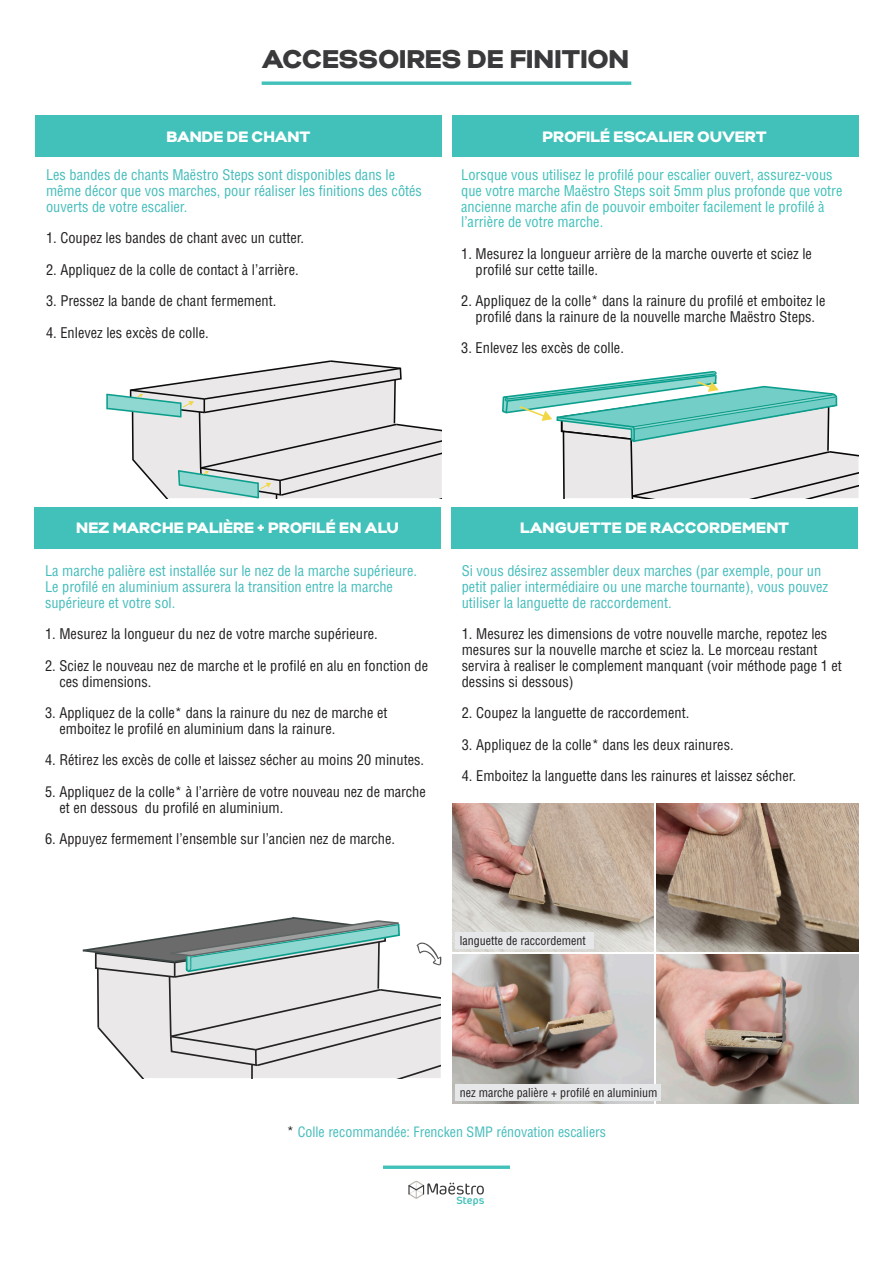
<style>
.page{position:relative;width:893px;height:1263px;background:#fff}
.page>*{position:absolute;margin:0;border:0;box-sizing:border-box;transform-origin:0 0}
.t1{font:25.5px "Gabriel Sans Black";letter-spacing:.02em;color:#3a3a3c}
.t2{font:15px "Gabriel Sans Black";letter-spacing:.01em;color:#fff}
.t3{font:condensed 14.4px/15.8px "Helvetica";color:#231f20}
.t4{font:condensed 14.4px/15.8px "Helvetica";color:#45bdbb}
.t5{font:condensed 14.4px/15.8px "Helvetica";color:#41c1ba}
.t6{font:condensed 13.95px "Helvetica";color:#45bdbb}
.t7{font:condensed 12px "Helvetica";color:#231f20}
.t8{font:700 12px "Aeroportal";color:#42c0b9}
.s1{font-size:14.4px;color:#231f20}
</style>
<div class="page">
<svg style="left:262px;top:81px;width:369px;height:4px"></svg>
<svg style="left:408px;top:1181px;width:76px;height:17px"></svg>
<svg style="left:383px;top:1165px;width:127px;height:4px"></svg>
<div style="left:36px;top:116px;width:406px;height:41px;background:#41c1ba"></div>
<div style="left:35px;top:507px;width:406px;height:41px;background:#41c1ba"></div>
<div style="left:452px;top:116px;width:406px;height:41px;background:#41c1ba"></div>
<div style="left:451px;top:507px;width:406px;height:41px;background:#41c1ba"></div>
<svg style="left:106px;top:360px;width:336px;height:139px"></svg>
<svg style="left:502px;top:370px;width:356px;height:128px"></svg>
<img style="left:452px;top:954px;width:201px;height:149px">
<img style="left:656px;top:954px;width:202px;height:149px">
<img style="left:452px;top:804px;width:202px;height:147px">
<img style="left:657px;top:804px;width:201px;height:148px">
<div style="left:455px;top:932px;width:138px;height:17px;background:#e6e7e9"></div>
<div style="left:455px;top:1084px;width:206px;height:16px;background:#e6e7e9"></div>
<svg style="left:82px;top:917px;width:359px;height:161px"></svg>
<p class="t1" style="left:263px;top:44px;width:368px">ACCESSOIRES DE FINITION</p>
<p class="t2" style="left:167px;top:127px;width:145px">BANDE DE CHANT</p>
<p class="t4" style="left:46px;top:167px;width:377px">Les bandes de chants Maëstro Steps sont disponibles dans le même décor que vos marches, pour réaliser les finitions des côtés ouverts de votre escalier.</p>
<p class="t3" style="left:46px;top:230px;width:260px">1. Coupez les bandes de chant avec un cutter.</p>
<p class="t3" style="left:46px;top:261px;width:254px">2. Appliquez de la colle de contact à l’arrière.</p>
<p class="t3" style="left:46px;top:293px;width:232px">3. Pressez la bande de chant fermement.</p>
<p class="t3" style="left:46px;top:324px;width:164px">4. Enlevez les excès de colle.</p>
<p class="t2" style="left:543px;top:127px;width:226px">PROFILÉ ESCALIER OUVERT</p>
<p class="t5" style="left:461px;top:167px;width:383px">Lorsque vous utilisez le profilé pour escalier ouvert, assurez-vous que votre marche Maëstro Steps soit 5mm plus profonde que votre ancienne marche afin de pouvoir emboiter facilement le profilé à l’arrière de votre marche.</p>
<p class="t3" style="left:476px;top:246px;width:338px;text-indent:-14px">1. Mesurez la longueur arrière de la marche ouverte et sciez le profilé sur cette taille.</p>
<p class="t3" style="left:461px;top:293px;width:366px;text-align:center">2. Appliquez de la colle* dans la rainure du profilé et emboitez le profilé dans la rainure de la nouvelle marche Maëstro Steps.</p>
<p class="t3" style="left:461px;top:340px;width:164px">3. Enlevez les excès de colle.</p>
<p class="t2" style="left:77px;top:519px;width:325px">NEZ MARCHE PALIÈRE + PROFILÉ EN ALU</p>
<p class="t4" style="left:45px;top:563px;width:374px">La marche palière est installée sur le nez de la marche supérieure.<br>Le profilé en aluminium assurera la transition entre la marche supérieure et votre sol.</p>
<p class="t3" style="left:45px;top:626px;width:334px">1. Mesurez la longueur du nez de votre marche supérieure.</p>
<p class="t3" style="left:59px;top:657px;width:370px;text-indent:-14px">2. Sciez le nouveau nez de marche et le profilé en alu en fonction de ces dimensions.</p>
<p class="t3" style="left:59px;top:705px;width:329px;text-indent:-14px">3. Appliquez de la colle* dans la rainure du nez de marche et emboitez le profilé en aluminium dans la rainure.</p>
<p class="t3" style="left:45px;top:752px;width:381px">4. Rétirez les excès de colle et laissez sécher au moins 20 minutes.</p>
<p class="t3" style="left:59px;top:783px;width:368px;text-indent:-14px">5. Appliquez de la colle* à l’arrière de votre nouveau nez de marche et en dessous du profilé en aluminium.</p>
<p class="t3" style="left:45px;top:831px;width:351px">6. Appuyez fermement l’ensemble sur l’ancien nez de marche.</p>
<p class="t2" style="left:520px;top:519px;width:270px">LANGUETTE DE RACCORDEMENT</p>
<p class="t4" style="left:462px;top:563px;width:368px">Si vous désirez assembler deux marches (par exemple, pour un petit palier intermédiaire ou une marche tournante), vous pouvez utiliser la languette de raccordement.</p>
<p class="t3" style="left:462px;top:626px;width:382px">1. Mesurez les dimensions de votre nouvelle marche, repotez les mesures sur la nouvelle marche et sciez la. Le morceau restant servira à realiser le complement manquant (voir méthode page 1 et dessins si dessous)</p>
<p class="t3" style="left:462px;top:705px;width:229px">2. Coupez la languette de raccordement.</p>
<p class="t3" style="left:462px;top:736px;width:273px">3. Appliquez de la colle* dans les deux rainures.</p>
<p class="t3" style="left:462px;top:768px;width:336px">4. Emboitez la languette dans les rainures et laissez sécher.</p>
<p class="t7" style="left:460px;top:933px;width:127px">languette de raccordement</p>
<p class="t7" style="left:460px;top:1085px;width:199px">nez marche palière + profilé en aluminium</p>
<p class="t6" style="left:287px;top:1123px;width:321px"><span class="s1">*</span> Colle recommandée: Frencken SMP rénovation escaliers</p>
<p class="t8" style="left:457px;top:1194px;width:30px">Steps</p>
</div>
